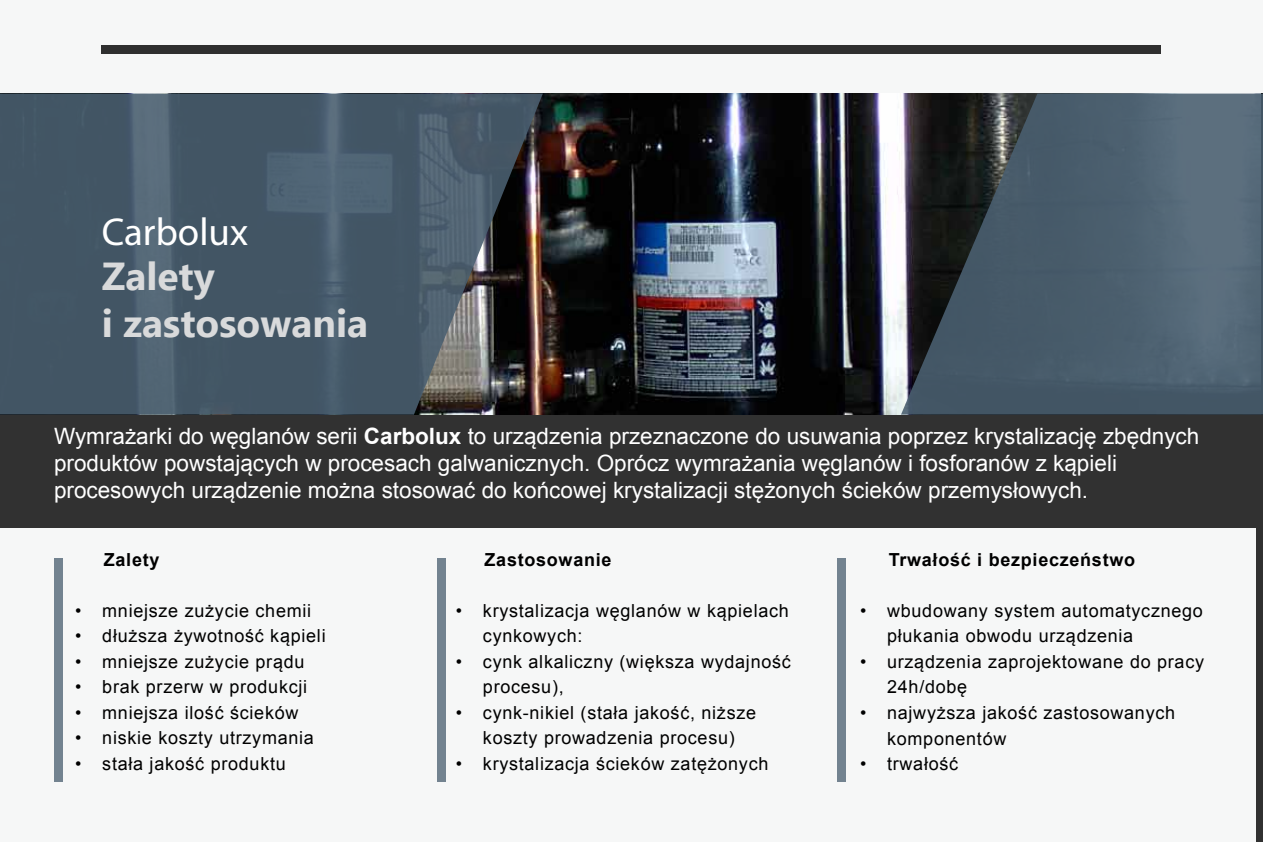
<style>
.page{position:relative;width:1263px;height:842px;background:#f6f7f7}
.page>*{position:absolute;margin:0;border:0;box-sizing:border-box;transform-origin:0 0}
.t1{font:700 39px/46.8px "Ebrima";color:#d9dadb}
.t2{font:39px "Myriad Pro";color:#fff}
.t3{font:22.5px/27px "Arial";color:#fff}
.t4{font:18px/25.5px "Arial";letter-spacing:.04em;color:#000}
.t5{font:700 18px "Arial";letter-spacing:.04em;color:#000}
.s1{font-weight:700}
</style>
<div class="page">
<div style="left:0;top:415px;width:1263px;height:113px;background:#313131"></div>
<img style="left:543px;top:94px;width:358px;height:321px">
<svg style="left:0;top:94px;width:543px;height:321px;background:#475664"></svg>
<svg style="left:901px;top:94px;width:362px;height:321px;background:#475764"></svg>
<div style="left:102px;top:45px;width:1059px;height:9px;background:#2f2f2f"></div>
<div style="left:54px;top:559px;width:9px;height:223px;background:#738390"></div>
<div style="left:437px;top:559px;width:8px;height:223px;background:#738390"></div>
<div style="left:1256px;top:528px;width:7px;height:314px;background:#313131"></div>
<div style="left:837px;top:559px;width:8px;height:223px;background:#738390"></div>
<h1 class="t2" style="left:102px;top:208px;width:148px">Carbolux</h1>
<h1 class="t1" style="left:102px;top:255px;width:268px">Zalety<br>i zastosowania</h1>
<p class="t3" style="left:54px;top:423px;width:1147px">Wymrażarki do węglanów serii <span class="s1">Carbolux</span> to urządzenia przeznaczone do usuwania poprzez krystalizację zbędnych produktów powstających w procesach galwanicznych. Oprócz wymrażania węglanów i fosforanów z kąpieli procesowych urządzenie można stosować do końcowej krystalizacji stężonych ścieków przemysłowych.</p>
<p class="t5" style="left:104px;top:548px;width:57px">Zalety</p>
<p class="t4" style="left:75px;top:598px;width:237px">• mniejsze zużycie chemii</p>
<p class="t4" style="left:75px;top:623px;width:252px">• dłuższa żywotność kąpieli</p>
<p class="t4" style="left:75px;top:649px;width:231px">• mniejsze zużycie prądu</p>
<p class="t4" style="left:75px;top:674px;width:233px">• brak przerw w produkcji</p>
<p class="t4" style="left:75px;top:700px;width:225px">• mniejsza ilość ścieków</p>
<p class="t4" style="left:75px;top:726px;width:240px">• niskie koszty utrzymania</p>
<p class="t4" style="left:75px;top:751px;width:212px">• stała jakość produktu</p>
<p class="t5" style="left:485px;top:548px;width:128px">Zastosowanie</p>
<p class="t4" style="left:483px;top:598px;width:307px;text-indent:-27px">• krystalizacja węglanów w kąpielach cynkowych:</p>
<p class="t4" style="left:483px;top:649px;width:309px;text-indent:-27px">• cynk alkaliczny (większa wydajność procesu),</p>
<p class="t4" style="left:456px;top:700px;width:302px;text-align:center">• cynk-nikiel (stała jakość, niższe koszty prowadzenia procesu)</p>
<p class="t4" style="left:456px;top:751px;width:314px">• krystalizacja ścieków zatężonych</p>
<p class="t5" style="left:889px;top:548px;width:248px">Trwałość i bezpieczeństwo</p>
<p class="t4" style="left:887px;top:598px;width:317px;text-indent:-27px">• wbudowany system automatycznego płukania obwodu urządzenia</p>
<p class="t4" style="left:887px;top:649px;width:318px;text-indent:-27px">• urządzenia zaprojektowane do pracy<br>24h/dobę</p>
<p class="t4" style="left:887px;top:700px;width:289px;text-indent:-27px">• najwyższa jakość zastosowanych komponentów</p>
<p class="t4" style="left:860px;top:751px;width:100px">• trwałość</p>
</div>
